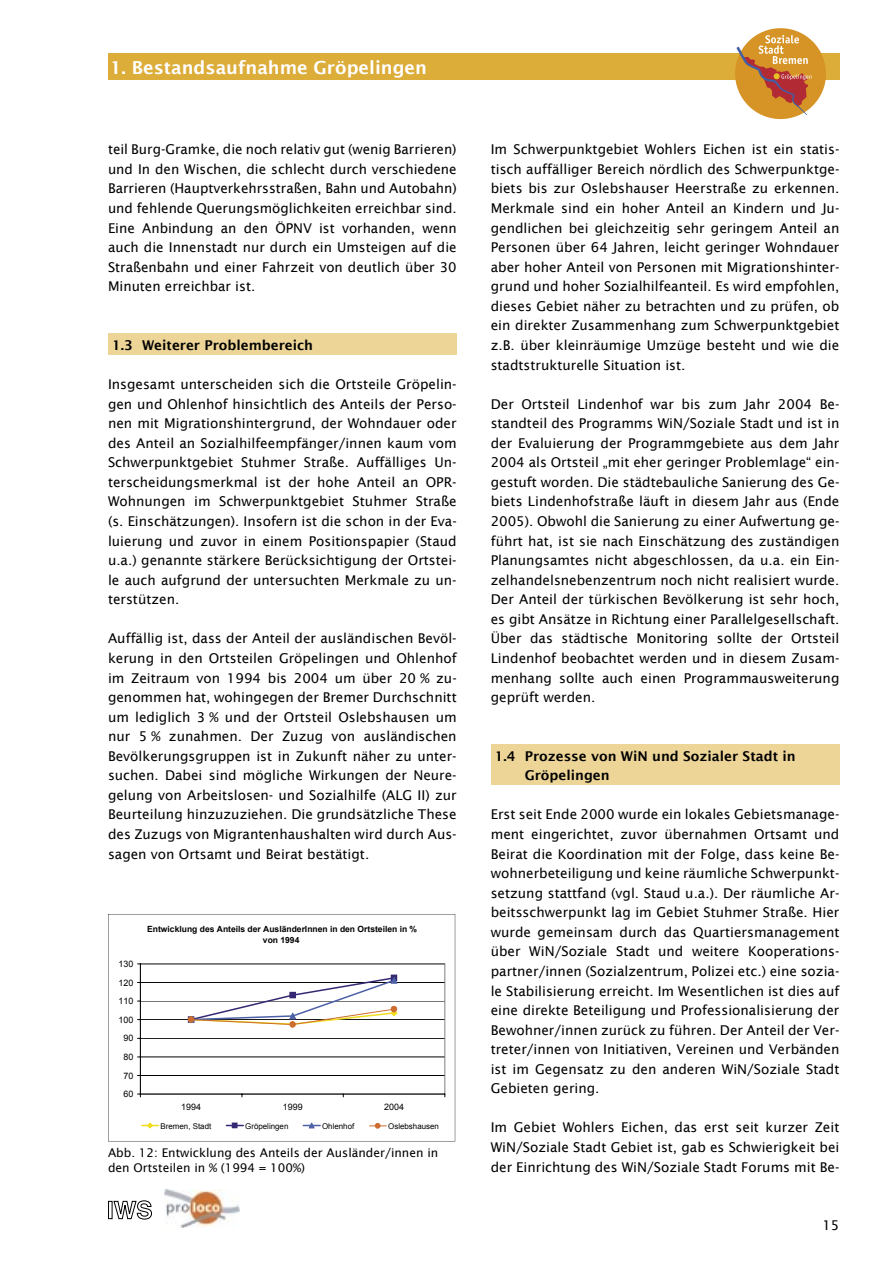
<style>
.page{position:relative;width:893px;height:1263px;background:#fff}
.page>*{position:absolute;margin:0;border:0;box-sizing:border-box;transform-origin:0 0}
.t1{font:600 18px "Lucida Sans";color:#fff}
.t2{font:13.5px/19.5px "Lucida Sans";color:#000;text-align:justify}
.t3{font:600 13.5px/19.5px "Lucida Sans";color:#000}
.t4{font:12px/14.4px "Lucida Sans";color:#000}
.t5{font:8.85px "Arial";color:#000}
.t6{font:700 8.55px/10.9px "Arial";color:#000;text-align:center}
.t7{font:7.95px "Arial";color:#000}
</style>
<div class="page">
<div style="left:108px;top:54px;width:731px;height:26px;background:#ddad3a"></div>
<div style="left:735px;top:28px;width:91px;height:91px;background:#d69326;border-radius:50%"></div>
<svg style="left:736px;top:35px;width:75px;height:80px"></svg>
<div style="left:108px;top:1201px;width:4px;height:18px;border:1px solid #000"></div>
<svg style="left:113px;top:1200px;width:39px;height:20px"></svg>
<img style="left:165px;top:1190px;width:75px;height:38px">
<div style="left:108px;top:333px;width:349px;height:21px;background:#edd598"></div>
<div style="left:491px;top:744px;width:348px;height:21px;background:#edd598"></div>
<div style="left:491px;top:763px;width:348px;height:21px;background:#edd598"></div>
<svg style="left:108px;top:914px;width:347px;height:227px"></svg>
<h1 class="t1" style="left:110px;top:57px;width:318px">1. Bestandsaufnahme Gröpelingen</h1>
<p class="t2" style="left:108px;top:140px;width:350px">teil Burg-Gramke, die noch relativ gut (wenig Barrieren) und In den Wischen, die schlecht durch verschiedene Barrieren (Hauptverkehrsstraßen, Bahn und Autobahn) und fehlende Querungsmöglichkeiten erreichbar sind.<br>Eine Anbindung an den ÖPNV ist vorhanden, wenn auch die Innenstadt nur durch ein Umsteigen auf die Straßenbahn und einer Fahrzeit von deutlich über 30<br>Minuten erreichbar ist.</p>
<p class="t3" style="left:112px;top:335px;width:202px">1.3 Weiterer Problembereich</p>
<p class="t2" style="left:108px;top:374px;width:350px">Insgesamt unterscheiden sich die Ortsteile Gröpelin&shy;gen und Ohlenhof hinsichtlich des Anteils der Perso&shy;nen mit Migrationshintergrund, der Wohndauer oder des Anteil an Sozialhilfeempfänger/innen kaum vom Schwerpunktgebiet Stuhmer Straße. Auffälliges Un&shy;terscheidungsmerkmal ist der hohe Anteil an OPR-Wohnungen im Schwerpunktgebiet Stuhmer Straße (s. Einschätzungen). Insofern ist die schon in der Eva&shy;luierung und zuvor in einem Positionspapier (Staud u.a.) genannte stärkere Berücksichtigung der Ortstei&shy;le auch aufgrund der untersuchten Merkmale zu un&shy;terstützen.</p>
<p class="t2" style="left:108px;top:629px;width:350px">Auffällig ist, dass der Anteil der ausländischen Bevöl&shy;kerung in den Ortsteilen Gröpelingen und Ohlenhof im Zeitraum von 1994 bis 2004 um über 20 % zu&shy;genommen hat, wohingegen der Bremer Durchschnitt um lediglich 3 % und der Ortsteil Oslebshausen um nur 5 % zunahmen. Der Zuzug von ausländischen Bevölkerungsgruppen ist in Zukunft näher zu unter&shy;suchen. Dabei sind mögliche Wirkungen der Neure&shy;gelung von Arbeitslosen- und Sozialhilfe (ALG II) zur Beurteilung hinzuzuziehen. Die grundsätzliche These des Zuzugs von Migrantenhaushalten wird durch Aus&shy;sagen von Ortsamt und Beirat bestätigt.</p>
<p class="t5" style="left:119px;top:958px;width:16px">130</p>
<p class="t5" style="left:119px;top:976px;width:16px">120</p>
<p class="t5" style="left:119px;top:995px;width:16px">110</p>
<p class="t5" style="left:119px;top:1014px;width:16px">100</p>
<p class="t5" style="left:124px;top:1032px;width:11px">90</p>
<p class="t5" style="left:124px;top:1051px;width:11px">80</p>
<p class="t5" style="left:124px;top:1069px;width:11px">70</p>
<p class="t5" style="left:124px;top:1088px;width:11px">60</p>
<p class="t6" style="left:147px;top:924px;width:271px">Entwicklung des Anteils der AusländerInnen in den Ortsteilen in % von 1994</p>
<p class="t5" style="left:181px;top:1101px;width:21px">1994</p>
<p class="t5" style="left:283px;top:1101px;width:21px">1999</p>
<p class="t5" style="left:384px;top:1101px;width:21px">2004</p>
<p class="t7" style="left:160px;top:1120px;width:52px">Bremen, Stadt</p>
<p class="t7" style="left:245px;top:1120px;width:45px">Gröpelingen</p>
<p class="t7" style="left:322px;top:1120px;width:34px">Ohlenhof</p>
<p class="t7" style="left:388px;top:1120px;width:52px">Oslebshausen</p>
<p class="t4" style="left:108px;top:1146px;width:332px">Abb. 12: Entwicklung des Anteils der Ausländer/innen in den Ortsteilen in % (1994 = 100%)</p>
<p class="t2" style="left:491px;top:140px;width:350px">Im Schwerpunktgebiet Wohlers Eichen ist ein statis&shy;tisch auffälliger Bereich nördlich des Schwerpunktge&shy;biets bis zur Oslebshauser Heerstraße zu erkennen.<br>Merkmale sind ein hoher Anteil an Kindern und Ju&shy;gendlichen bei gleichzeitig sehr geringem Anteil an Personen über 64 Jahren, leicht geringer Wohndauer aber hoher Anteil von Personen mit Migrationshinter&shy;grund und hoher Sozialhilfeanteil. Es wird empfohlen, dieses Gebiet näher zu betrachten und zu prüfen, ob ein direkter Zusammenhang zum Schwerpunktgebiet z.B. über kleinräumige Umzüge besteht und wie die stadtstrukturelle Situation ist.</p>
<p class="t2" style="left:491px;top:394px;width:350px">Der Ortsteil Lindenhof war bis zum Jahr 2004 Be&shy;standteil des Programms WiN/Soziale Stadt und ist in der Evaluierung der Programmgebiete aus dem Jahr 2004 als Ortsteil „mit eher geringer Problemlage“ ein&shy;gestuft worden. Die städtebauliche Sanierung des Ge&shy;biets Lindenhofstraße läuft in diesem Jahr aus (Ende 2005). Obwohl die Sanierung zu einer Aufwertung ge&shy;führt hat, ist sie nach Einschätzung des zuständigen Planungsamtes nicht abgeschlossen, da u.a. ein Ein&shy;zelhandelsnebenzentrum noch nicht realisiert wurde.<br>Der Anteil der türkischen Bevölkerung ist sehr hoch, es gibt Ansätze in Richtung einer Parallelgesellschaft.<br>Über das städtische Monitoring sollte der Ortsteil Lindenhof beobachtet werden und in diesem Zusam&shy;menhang sollte auch einen Programmausweiterung geprüft werden.</p>
<p class="t3" style="left:525px;top:746px;width:272px;text-indent:-30px">1.4 Prozesse von WiN und Sozialer Stadt in<br>Gröpelingen</p>
<p class="t2" style="left:491px;top:805px;width:350px">Erst seit Ende 2000 wurde ein lokales Gebietsmanage&shy;ment eingerichtet, zuvor übernahmen Ortsamt und Beirat die Koordination mit der Folge, dass keine Be&shy;wohnerbeteiligung und keine räumliche Schwerpunkt&shy;setzung stattfand (vgl. Staud u.a.). Der räumliche Ar&shy;beitsschwerpunkt lag im Gebiet Stuhmer Straße. Hier wurde gemeinsam durch das Quartiersmanagement über WiN/Soziale Stadt und weitere Kooperations&shy;partner/innen (Sozialzentrum, Polizei etc.) eine sozia&shy;le Stabilisierung erreicht. Im Wesentlichen ist dies auf eine direkte Beteiligung und Professionalisierung der Bewohner/innen zurück zu führen. Der Anteil der Ver&shy;treter/innen von Initiativen, Vereinen und Verbänden ist im Gegensatz zu den anderen WiN/Soziale Stadt Gebieten gering.</p>
<p class="t2" style="left:491px;top:1118px;width:350px">Im Gebiet Wohlers Eichen, das erst seit kurzer Zeit WiN/Soziale Stadt Gebiet ist, gab es Schwierigkeit bei der Einrichtung des WiN/Soziale Stadt Forums mit Be-</p>
<p class="t2" style="left:822px;top:1216px;width:19px">15</p>
</div>
